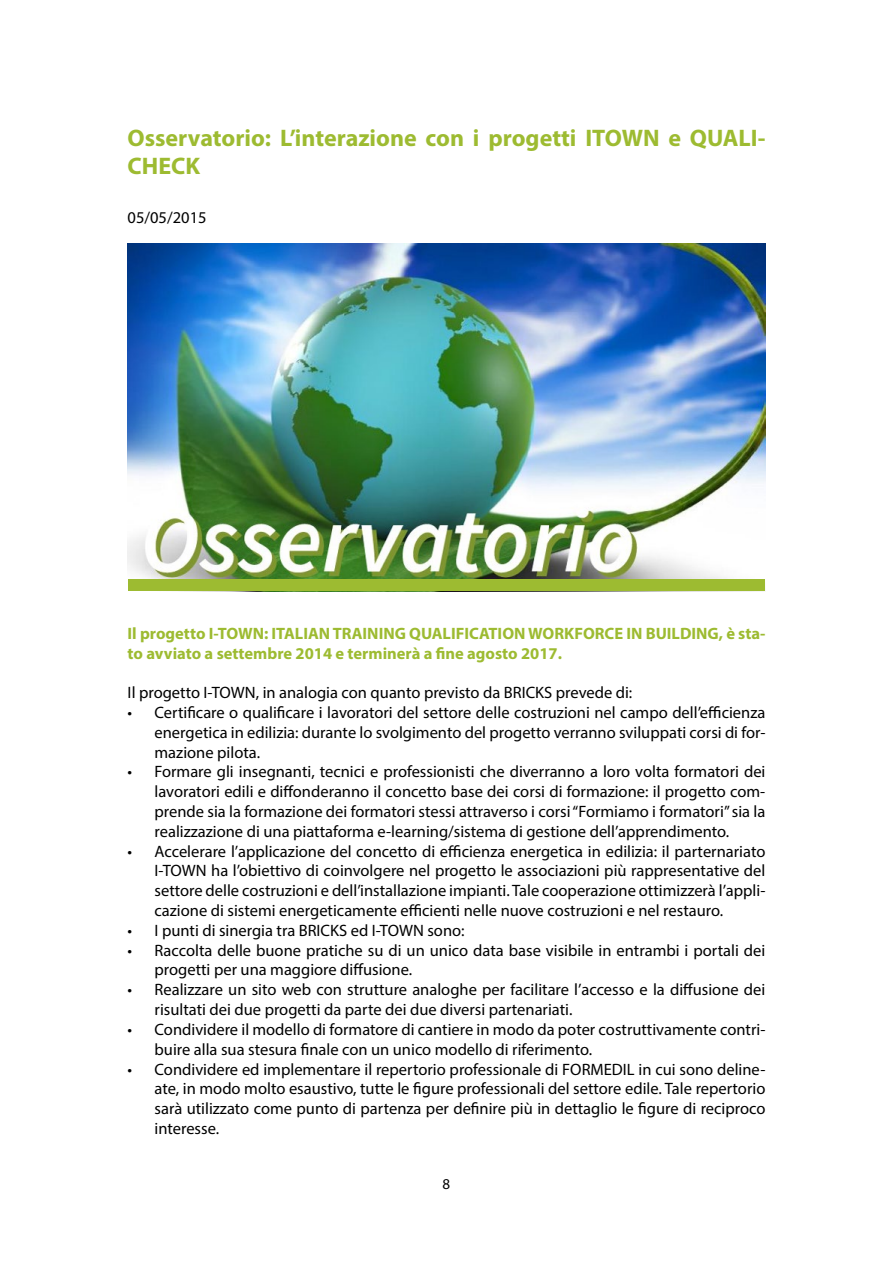
<style>
.page{position:relative;width:893px;height:1263px;background:#fff}
.page>*{position:absolute;margin:0;border:0;box-sizing:border-box;transform-origin:0 0}
.t1{font:700 24px/28.8px "Myriad Pro";color:#9dbb31}
.t2{font:16.5px/19.8px "Myriad Pro";color:#000;text-align:justify}
.t3{font:700 16.5px/19.8px "Myriad Pro";color:#9dbb31}
.t4{font:15px "Myriad Pro";color:#000}
</style>
<div class="page">
<img style="left:128px;top:243px;width:637px;height:349px">
<div style="left:128px;top:580px;width:637px;height:11px;background:#9dbb31"></div>
<h1 class="t1" style="left:128px;top:122px;width:639px">Osservatorio: L’interazione con i progetti ITOWN e QUALI-<br>CHECK</h1>
<p class="t2" style="left:128px;top:207px;width:81px">05/05/2015</p>
<p class="t3" style="left:128px;top:623px;width:639px">Il progetto I-TOWN: ITALIAN TRAINING QUALIFICATION WORKFORCE IN BUILDING, è sta&shy;to avviato a settembre 2014 e terminerà a fine agosto 2017.</p>
<p class="t2" style="left:128px;top:682px;width:506px">Il progetto I-TOWN, in analogia con quanto previsto da BRICKS prevede di:</p>
<p class="t2" style="left:155px;top:702px;width:612px;text-indent:-27px">• Certificare o qualificare i lavoratori del settore delle costruzioni nel campo dell’efficienza energetica in edilizia: durante lo svolgimento del progetto verranno sviluppati corsi di for&shy;mazione pilota.</p>
<p class="t2" style="left:155px;top:762px;width:612px;text-indent:-27px">• Formare gli insegnanti, tecnici e professionisti che diverranno a loro volta formatori dei lavoratori edili e diffonderanno il concetto base dei corsi di formazione: il progetto com&shy;prende sia la formazione dei formatori stessi attraverso i corsi “Formiamo i formatori” sia la realizzazione di una piattaforma e-learning/sistema di gestione dell’apprendimento.</p>
<p class="t2" style="left:155px;top:841px;width:612px;text-indent:-27px">• Accelerare l’applicazione del concetto di efficienza energetica in edilizia: il parternariato I-TOWN ha l’obiettivo di coinvolgere nel progetto le associazioni più rappresentative del settore delle costruzioni e dell’installazione impianti. Tale cooperazione ottimizzerà l’appli&shy;cazione di sistemi energeticamente efficienti nelle nuove costruzioni e nel restauro.</p>
<p class="t2" style="left:128px;top:920px;width:339px">• I punti di sinergia tra BRICKS ed I-TOWN sono:</p>
<p class="t2" style="left:155px;top:940px;width:612px;text-indent:-27px">• Raccolta delle buone pratiche su di un unico data base visibile in entrambi i portali dei progetti per una maggiore diffusione.</p>
<p class="t2" style="left:155px;top:979px;width:612px;text-indent:-27px">• Realizzare un sito web con strutture analoghe per facilitare l’accesso e la diffusione dei risultati dei due progetti da parte dei due diversi partenariati.</p>
<p class="t2" style="left:155px;top:1019px;width:612px;text-indent:-27px">• Condividere il modello di formatore di cantiere in modo da poter costruttivamente contri&shy;buire alla sua stesura finale con un unico modello di riferimento.</p>
<p class="t2" style="left:155px;top:1059px;width:612px;text-indent:-27px">• Condividere ed implementare il repertorio professionale di FORMEDIL in cui sono deline&shy;ate, in modo molto esaustivo, tutte le figure professionali del settore edile. Tale repertorio sarà utilizzato come punto di partenza per definire più in dettaglio le figure di reciproco interesse.</p>
<p class="t4" style="left:443px;top:1175px;width:9px">8</p>
</div>
